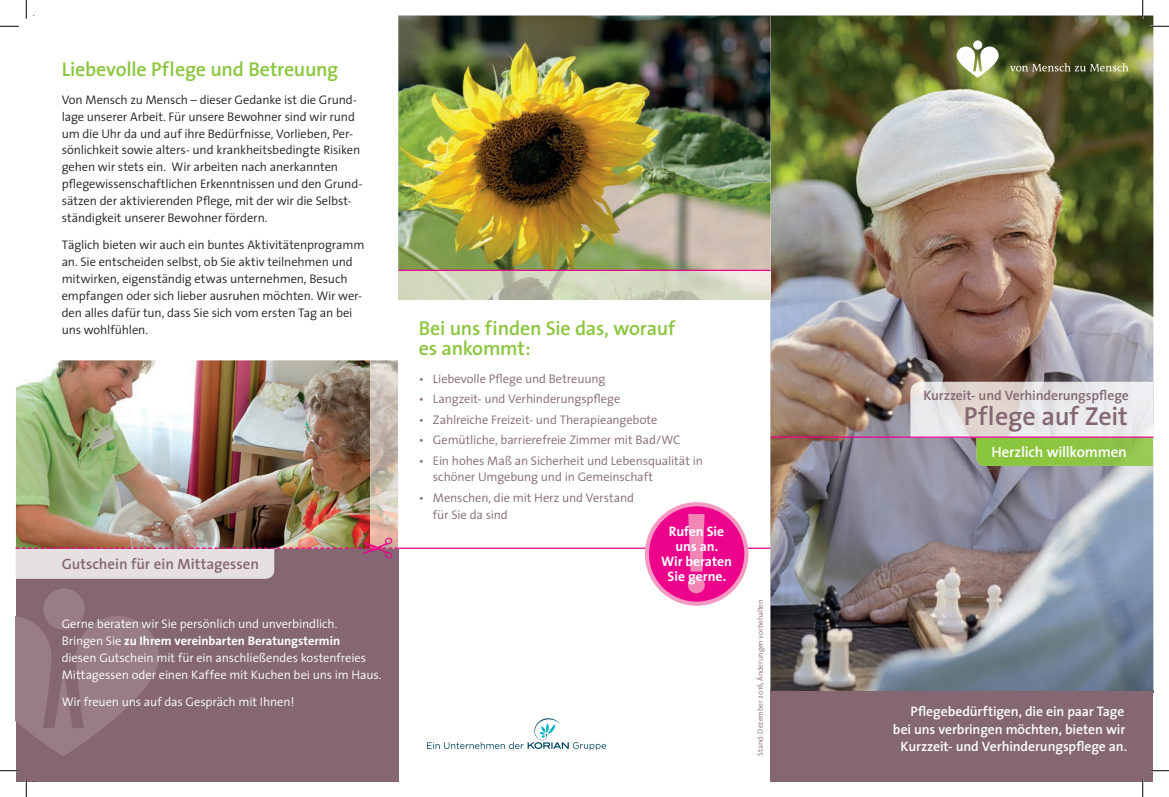
<style>
.page{position:relative;width:1169px;height:797px;background:#fff}
.page>*{position:absolute;margin:0;border:0;box-sizing:border-box;transform-origin:0 0}
.t1{font:600 26.12px "The Sans";letter-spacing:-.005em;color:#846772}
.t2{font:600 20px/20px "The Sans";letter-spacing:-.01em;color:#8bc63e}
.t3{font:600 15px "The Sans";color:#846772}
.t4{font:600 15px "The Sans";letter-spacing:-.01em;color:#fff}
.t5{font:600 13.75px/17.5px "The Sans";letter-spacing:-.01em;color:#fff;text-align:right}
.t6{font:700 13.75px/15px "The Sans";color:#fff;text-align:center}
.t7{font:600 13.75px "The Sans";letter-spacing:-.01em;color:#846772}
.t8{font:300 12.5px/16.9px "The Sans";letter-spacing:-.01em;color:#231f20}
.t9{font:300 12.5px/16.9px "The Sans";letter-spacing:-.01em;color:#846772}
.t10{font:300 12.5px/16.9px "The Sans";letter-spacing:-.01em;color:#fff}
.t11{font:300 7.5px "The Sans";color:#846772}
.s1{font-weight:700}
</style>
<div class="page">
<img style="left:770px;top:16px;width:383px;height:675px">
<div style="left:16px;top:548px;width:382px;height:233px;background:#846772"></div>
<img style="left:398px;top:16px;width:372px;height:254px">
<svg style="left:770px;top:271px;width:1px;height:29px"></svg>
<img style="left:398px;top:271px;width:372px;height:29px">
<div style="left:770px;top:691px;width:383px;height:90px;background:#846772"></div>
<img style="left:910px;top:382px;width:243px;height:54px">
<img style="left:976px;top:438px;width:177px;height:28px">
<hr style="left:770px;top:436px;width:383px;height:2px;background:#ed028c">
<div style="left:43px;top:588px;width:42px;height:42px;background:#987d85;border-radius:50%"></div>
<svg style="left:16px;top:616px;width:143px;height:140px"></svg>
<svg style="left:1010px;top:63px;width:118px;height:8px"></svg>
<div style="left:973px;top:40px;width:9px;height:10px;background:#fff;border-radius:50%"></div>
<svg style="left:956px;top:46px;width:42px;height:32px"></svg>
<img style="left:16px;top:360px;width:383px;height:219px">
<hr style="left:398px;top:270px;width:372px;height:1px;background:#ed028c">
<hr style="left:398px;top:547px;width:372px;height:2px;background:#ed028c">
<div style="left:647px;top:504px;width:99px;height:99px;background:#ed028c;border-radius:50%"></div>
<div style="left:645px;top:502px;width:103px;height:103px;border:4px solid #f499c2;border-radius:50%"></div>
<svg style="left:688px;top:514px;width:17px;height:79px"></svg>
<svg style="left:427px;top:718px;width:179px;height:32px"></svg>
<svg style="left:0;top:25px;width:19px;height:2px"></svg>
<svg style="left:1150px;top:25px;width:19px;height:2px"></svg>
<svg style="left:0;top:770px;width:19px;height:1px"></svg>
<svg style="left:1150px;top:770px;width:19px;height:1px"></svg>
<svg style="left:25px;top:0;width:2px;height:19px"></svg>
<svg style="left:25px;top:778px;width:2px;height:19px"></svg>
<svg style="left:1142px;top:0;width:1px;height:19px"></svg>
<svg style="left:1142px;top:778px;width:1px;height:19px"></svg>
<h2 class="t2" style="left:62px;top:59px;width:278px">Liebevolle Pflege und Betreuung</h2>
<p class="t8" style="left:62px;top:91px;width:302px">Von Mensch zu Mensch – dieser Gedanke ist die Grund&shy;lage unserer Arbeit. Für unsere Bewohner sind wir rund um die Uhr da und auf ihre Bedürfnisse, Vorlieben, Per&shy;sönlichkeit sowie alters- und krankheitsbedingte Risiken gehen wir stets ein. Wir arbeiten nach anerkannten pflegewissenschaftlichen Erkenntnissen und den Grund&shy;sätzen der aktivierenden Pflege, mit der wir die Selbst&shy;ständigkeit unserer Bewohner fördern.</p>
<p class="t8" style="left:62px;top:236px;width:304px">Täglich bieten wir auch ein buntes Aktivitätenprogramm an. Sie entscheiden selbst, ob Sie aktiv teilnehmen und mitwirken, eigenständig etwas unternehmen, Besuch empfangen oder sich lieber ausruhen möchten. Wir wer&shy;den alles dafür tun, dass Sie sich vom ersten Tag an bei uns wohlfühlen.</p>
<p class="t3" style="left:62px;top:551px;width:199px">Gutschein für ein Mittagessen</p>
<p class="t10" style="left:62px;top:615px;width:321px">Gerne beraten wir Sie persönlich und unverbindlich.<br>Bringen Sie <span class="s1">zu Ihrem vereinbarten Beratungstermin<br></span>diesen Gutschein mit für ein anschließendes kostenfreies Mittagessen oder einen Kaffee mit Kuchen bei uns im Haus.</p>
<p class="t10" style="left:62px;top:693px;width:234px">Wir freuen uns auf das Gespräch mit Ihnen!</p>
<h2 class="t2" style="left:419px;top:318px;width:258px">Bei uns finden Sie das, worauf es ankommt:</h2>
<p class="t9" style="left:419px;top:370px;width:188px">• Liebevolle Pflege und Betreuung</p>
<p class="t9" style="left:419px;top:390px;width:203px">• Langzeit- und Verhinderungspflege</p>
<p class="t9" style="left:419px;top:410px;width:240px">• Zahlreiche Freizeit- und Therapieangebote</p>
<p class="t9" style="left:419px;top:431px;width:263px">• Gemütliche, barrierefreie Zimmer mit Bad/WC</p>
<p class="t9" style="left:433px;top:451px;width:271px;text-indent:-14px">• Ein hohes Maß an Sicherheit und Lebensqualität in schöner Umgebung und in Gemeinschaft</p>
<p class="t9" style="left:433px;top:489px;width:203px;text-indent:-14px">• Menschen, die mit Herz und Verstand für Sie da sind</p>
<p class="t6" style="left:661px;top:523px;width:73px">Rufen Sie uns an.<br>Wir beraten<br>Sie gerne.</p>
<p class="t11" style="left:754px;top:755px;width:158px;rotate:-90deg">Stand: Dezember 2016, Änderungen vorbehalten</p>
<p class="t7" style="left:923px;top:384px;width:207px">Kurzzeit- und Verhinderungspflege</p>
<h1 class="t1" style="left:963px;top:395px;width:166px">Pflege auf Zeit</h1>
<p class="t4" style="left:991px;top:439px;width:137px">Herzlich willkommen</p>
<p class="t5" style="left:893px;top:702px;width:236px">Pflegebedürftigen, die ein paar Tage bei uns verbringen möchten, bieten wir<br>Kurzzeit- und Verhinderungspflege an.</p>
</div>
